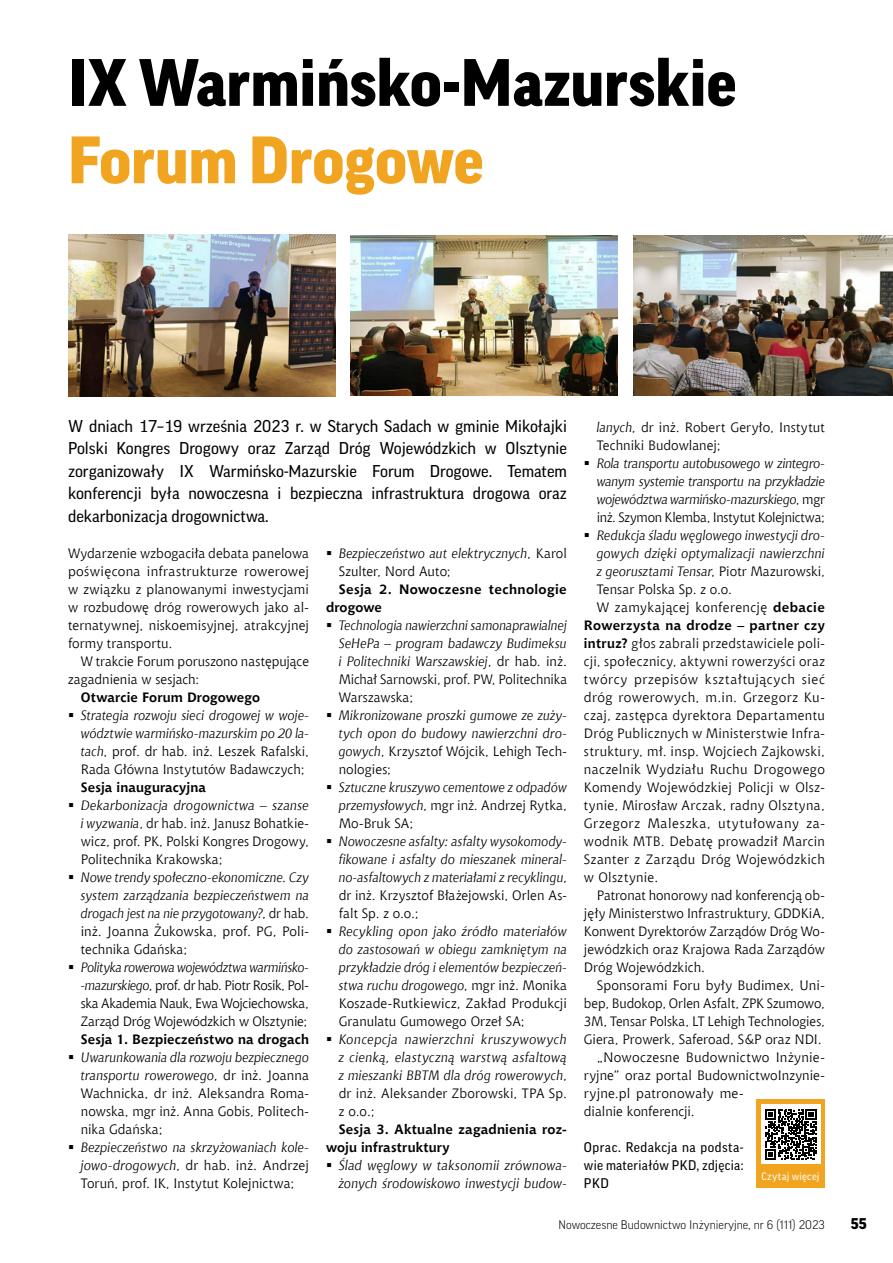
<style>
.page{position:relative;width:893px;height:1263px;background:#fff}
.page>*{position:absolute;margin:0;border:0;box-sizing:border-box;transform-origin:0 0}
.tytul{font:900 64.5px/77.4px "Good Pro";color:#000}
.lead{font:16.5px/22.5px "Good Pro";color:#000;text-align:justify}
.t1{font:900 15px "Good Pro";color:#000}
.text_podstawowy{font:13.5px/18px "Chianti EU";letter-spacing:.005em;color:#000;text-align:justify}
.t2{font:italic 13.5px/18px "Chianti EU";letter-spacing:.005em;color:#000;text-align:justify}
.text_podstawowy-2{font:700 13.5px/18px "Chianti EU";letter-spacing:.01em;color:#000}
.opis_artykulu{font:13.5px/18px "Good Pro";letter-spacing:.025em;color:#000;text-align:justify}
.t3{font:300 12px "Good Pro";color:#000}
.opis_artykulu-2{font:10.5px "Good Pro";letter-spacing:.02em;color:#fff}
.s1{color:#f1a41f}
.s2{font-style:normal}
.s3{font-style:italic}
.s4{font-weight:700}
</style>
<div class="page">
<div style="left:756px;top:1099px;width:69px;height:89px;background:#f1a41f"></div>
<div style="left:761px;top:1105px;width:60px;height:59px;background:#fff"></div>
<svg style="left:765px;top:1109px;width:51px;height:51px"></svg>
<img style="left:68px;top:234px;width:267px;height:162px">
<img style="left:350px;top:235px;width:267px;height:161px">
<img style="left:633px;top:235px;width:260px;height:161px">
<p class="tytul" style="left:68px;top:44px;width:670px">IX Warmińsko-Mazurskie<br><span class="s1">Forum Drogowe</span></p>
<p class="lead" style="left:68px;top:415px;width:500px">W dniach 17–19 września 2023 r. w Starych Sadach w gminie Mikołajki Polski Kongres Drogowy oraz Zarząd Dróg Wojewódzkich w Olsztynie zorganizowały IX Warmińsko-Mazurskie Forum Drogowe. Tematem konferencji była nowoczesna i bezpieczna infrastruktura drogowa oraz dekarbonizacja drogownictwa.</p>
<p class="text_podstawowy" style="left:68px;top:544px;width:242px">Wydarzenie wzbogaciła debata panelowa poświęcona infrastrukturze rowerowej w związku z planowanymi inwestycjami w rozbudowę dróg rowerowych jako al&shy;ternatywnej, niskoemisyjnej, atrakcyjnej formy transportu.</p>
<p class="text_podstawowy" style="left:68px;top:652px;width:242px;text-indent:13px">W trakcie Forum poruszono następujące zagadnienia w sesjach:</p>
<p class="text_podstawowy-2" style="left:81px;top:689px;width:181px">Otwarcie Forum Drogowego</p>
<p class="t2" style="left:81px;top:706px;width:230px">Strategia rozwoju sieci drogowej w woje&shy;wództwie warmińsko-mazurskim po 20 la&shy;tach<span class="s2">, prof. dr hab. inż. Leszek Rafalski, Rada Główna Instytutów Badawczych;</span></p>
<p class="text_podstawowy-2" style="left:81px;top:779px;width:127px">Sesja inauguracyjna</p>
<p class="text_podstawowy" style="left:81px;top:796px;width:230px"><span class="s3">Dekarbonizacja drogownictwa – szanse i wyzwania</span>, dr hab. inż. Janusz Bohatkie&shy;wicz, prof. PK, Polski Kongres Drogowy, Politechnika Krakowska;</p>
<p class="t2" style="left:81px;top:868px;width:230px">Nowe trendy społeczno-ekonomiczne. Czy system zarządzania bezpieczeństwem na drogach jest na nie przygotowany?<span class="s2">, dr hab. inż. Joanna Żukowska, prof. PG, Poli&shy;technika Gdańska;</span></p>
<p class="text_podstawowy" style="left:81px;top:958px;width:230px"><span class="s3">Polityka rowerowa województwa warmińsko--mazurskiego</span>, prof. dr hab. Piotr Rosik, Pol&shy;ska Akademia Nauk, Ewa Wojciechowska, Zarząd Dróg Wojewódzkich w Olsztynie;</p>
<p class="text_podstawowy-2" style="left:81px;top:1031px;width:230px">Sesja 1. Bezpieczeństwo na drogach</p>
<p class="text_podstawowy" style="left:81px;top:1048px;width:230px"><span class="s3">Uwarunkowania dla rozwoju bezpiecznego transportu rowerowego</span>, dr inż. Joanna Wachnicka, dr inż. Aleksandra Roma&shy;nowska, mgr inż. Anna Gobis, Politech&shy;nika Gdańska;</p>
<p class="text_podstawowy" style="left:81px;top:1138px;width:230px"><span class="s3">Bezpieczeństwo na skrzyżowaniach kole&shy;jowo-drogowych</span>, dr hab. inż. Andrzej Toruń, prof. IK, Instytut Kolejnictwa;</p>
<p class="t2" style="left:339px;top:544px;width:230px">Bezpieczeństwo aut elektrycznych<span class="s2">, Karol<br>Szulter, Nord Auto;</span></p>
<p class="text_podstawowy-2" style="left:326px;top:581px;width:242px;text-indent:13px">Sesja 2. Nowoczesne technologie drogowe</p>
<p class="t2" style="left:339px;top:616px;width:230px">Technologia nawierzchni samonaprawialnej SeHePa – program badawczy Budimeksu i Politechniki Warszawskiej<span class="s2">, dr hab. inż.<br>Michał Sarnowski, prof. PW, Politechnika Warszawska;</span></p>
<p class="t2" style="left:339px;top:706px;width:230px">Mikronizowane proszki gumowe ze zuży&shy;tych opon do budowy nawierzchni dro&shy;gowych<span class="s2">, Krzysztof Wójcik, Lehigh Tech&shy;nologies;</span></p>
<p class="t2" style="left:339px;top:778px;width:230px">Sztuczne kruszywo cementowe z odpadów przemysłowych<span class="s2">, mgr inż. Andrzej Rytka, Mo-Bruk SA;</span></p>
<p class="t2" style="left:339px;top:832px;width:230px">Nowoczesne asfalty: asfalty wysokomody&shy;fikowane i asfalty do mieszanek mineral&shy;no-asfaltowych z materiałami z recyklingu<span class="s2">, dr inż. Krzysztof Błażejowski, Orlen As&shy;falt Sp. z o.o.;</span></p>
<p class="t2" style="left:339px;top:922px;width:230px">Recykling opon jako źródło materiałów do zastosowań w obiegu zamkniętym na przykładzie dróg i elementów bezpieczeń&shy;stwa ruchu drogowego<span class="s2">, mgr inż. Monika Koszade-Rutkiewicz, Zakład Produkcji Granulatu Gumowego Orzeł SA;</span></p>
<p class="t2" style="left:339px;top:1030px;width:230px">Koncepcja nawierzchni kruszywowych z cienką, elastyczną warstwą asfaltową z mieszanki BBTM dla dróg rowerowych<span class="s2">, dr inż. Aleksander Zborowski, TPA Sp. z o.o.;</span></p>
<p class="text_podstawowy-2" style="left:326px;top:1121px;width:242px;text-indent:13px">Sesja 3. Aktualne zagadnienia roz&shy;woju infrastruktury</p>
<p class="t2" style="left:339px;top:1156px;width:230px">Ślad węglowy w taksonomii zrównowa&shy;żonych środowiskowo inwestycji budow-</p>
<p class="text_podstawowy" style="left:597px;top:418px;width:230px"><span class="s3">lanych</span>, dr inż. Robert Geryło, Instytut<br>Techniki Budowlanej;</p>
<p class="t2" style="left:597px;top:454px;width:230px">Rola transportu autobusowego w zintegro&shy;wanym systemie transportu na przykładzie województwa warmińsko-mazurskiego<span class="s2">, mgr inż. Szymon Klemba, Instytut Kolejnictwa;</span></p>
<p class="t2" style="left:597px;top:526px;width:230px">Redukcja śladu węglowego inwestycji dro&shy;gowych dzięki optymalizacji nawierzchni z georusztami Tensar<span class="s2">, Piotr Mazurowski, Tensar Polska Sp. z o.o.</span></p>
<p class="text_podstawowy" style="left:584px;top:598px;width:242px;text-indent:13px">W zamykającej konferencję <span class="s4">debacie Rowerzysta na drodze – partner czy intruz?</span> głos zabrali przedstawiciele poli&shy;cji, społecznicy, aktywni rowerzyści oraz twórcy przepisów kształtujących sieć dróg rowerowych, m.in. Grzegorz Ku&shy;czaj, zastępca dyrektora Departamentu Dróg Publicznych w Ministerstwie Infra&shy;struktury, mł. insp. Wojciech Zajkowski, naczelnik Wydziału Ruchu Drogowego Komendy Wojewódzkiej Policji w Olsz&shy;tynie, Mirosław Arczak, radny Olsztyna, Grzegorz Maleszka, utytułowany za&shy;wodnik MTB. Debatę prowadził Marcin Szanter z Zarządu Dróg Wojewódzkich w Olsztynie.</p>
<p class="text_podstawowy" style="left:584px;top:886px;width:242px;text-indent:13px">Patronat honorowy nad konferencją ob&shy;jęły Ministerstwo Infrastruktury, GDDKiA, Konwent Dyrektorów Zarządów Dróg Wo&shy;jewódzkich oraz Krajowa Rada Zarządów Dróg Wojewódzkich.</p>
<p class="text_podstawowy" style="left:584px;top:976px;width:242px;text-indent:13px">Sponsorami Foru były Budimex, Uni&shy;bep, Budokop, Orlen Asfalt, ZPK Szumowo, 3M, Tensar Polska, LT Lehigh Technologies, Giera, Prowerk, Saferoad, S&amp;P oraz NDI.</p>
<p class="text_podstawowy" style="left:584px;top:1048px;width:242px;text-align:left;text-indent:13px">„Nowoczesne Budownictwo Inżynie&shy;ryjne” oraz portal BudownictwoInzynie&shy;ryjne.pl patronowały me-<br>dialnie konferencji.</p>
<p class="opis_artykulu" style="left:584px;top:1138px;width:161px">Oprac. Redakcja na podsta&shy;wie materiałów PKD, zdjęcia:<br>PKD</p>
<p class="opis_artykulu-2" style="left:761px;top:1171px;width:60px">Czytaj więcej</p>
<p class="t3" style="left:559px;top:1218px;width:268px">Nowoczesne Budownictwo Inżynieryjne, nr 6 (111) 2023</p>
<p class="t1" style="left:851px;top:1215px;width:17px">55</p>
</div>
